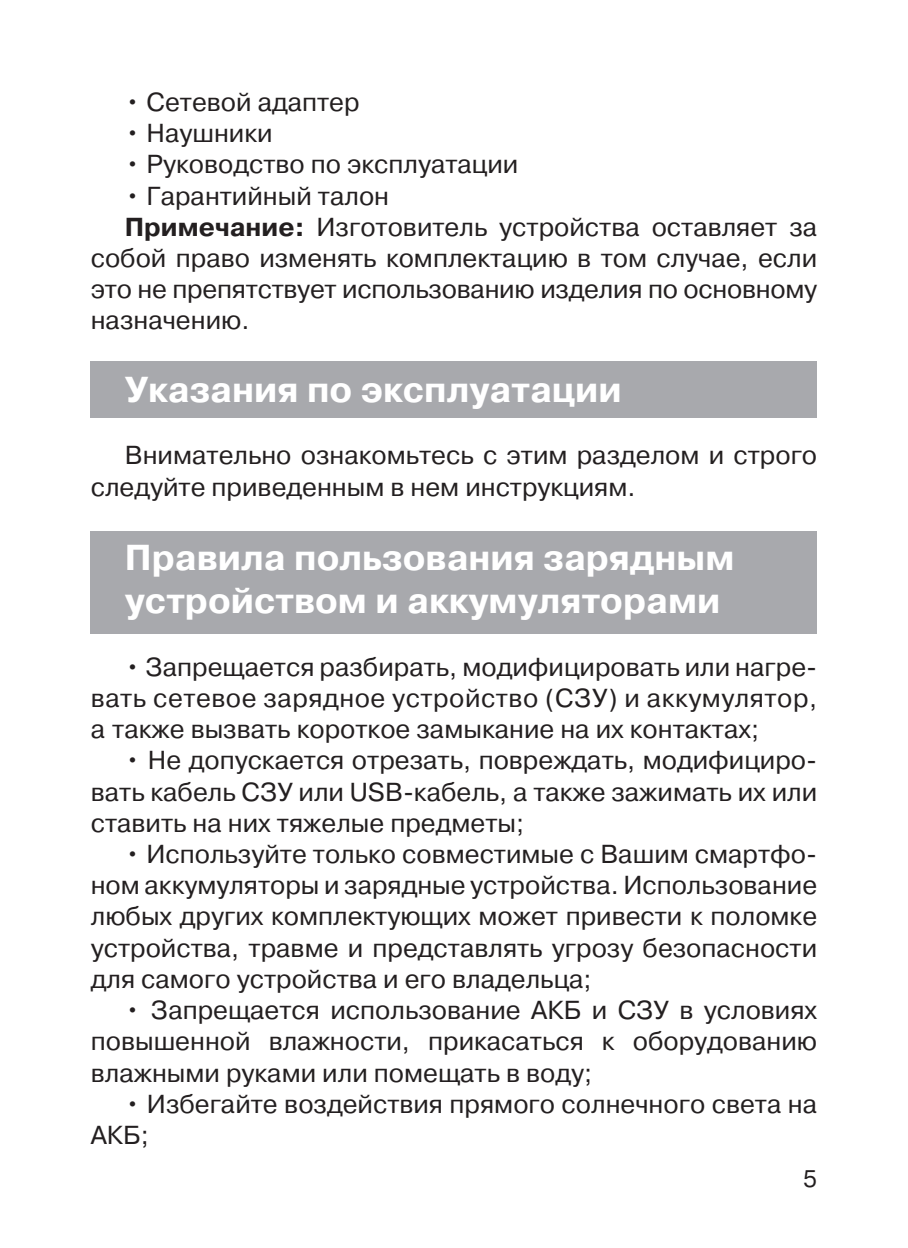
<style>
.page{position:relative;width:908px;height:1248px;background:#fff}
.page>*{position:absolute;margin:0;border:0;box-sizing:border-box;transform-origin:0 0}
.t1{font:700 36px "Pragmatica C";color:#fff}
.t2{font:26px/31.2px "Pragmatica C";color:#231f20;text-align:justify}
.t3{font:24px "Pragmatica C";color:#231f20}
.s1{font-weight:700}
</style>
<div class="page">
<div style="left:91px;top:361px;width:725px;height:56px;background:#a8a9ad"></div>
<div style="left:91px;top:531px;width:725px;height:102px;background:#a8a9ad"></div>
<p class="t2" style="left:125px;top:86px;width:236px">• Сетевой адаптер</p>
<p class="t2" style="left:125px;top:118px;width:149px">• Наушники</p>
<p class="t2" style="left:125px;top:149px;width:395px">• Руководство по эксплуатации</p>
<p class="t2" style="left:125px;top:180px;width:266px">• Гарантийный талон</p>
<p class="t2" style="left:91px;top:211px;width:727px;text-indent:34px"><span class="s1">Примечание:</span> Изготовитель устройства оставляет за собой право изменять комплектацию в том случае, если это не препятствует использованию изделия по основному назначению.</p>
<p class="t1" style="left:125px;top:369px;width:498px">Указания по эксплуатации</p>
<p class="t2" style="left:91px;top:440px;width:727px;text-indent:34px">Внимательно ознакомьтесь с этим разделом и строго следуйте приведенным в нем инструкциям.</p>
<p class="t1" style="left:125px;top:537px;width:610px">Правила пользования зарядным</p>
<p class="t1" style="left:125px;top:581px;width:596px">устройством и аккумуляторами</p>
<p class="t2" style="left:91px;top:651px;width:727px;text-indent:34px">• Запрещается разбирать, модифицировать или нагре&shy;вать сетевое зарядное устройство (СЗУ) и аккумулятор, а также вызвать короткое замыкание на их контактах;</p>
<p class="t2" style="left:91px;top:744px;width:727px;text-indent:34px">• Не допускается отрезать, повреждать, модифициро&shy;вать кабель СЗУ или USB-кабель, а также зажимать их или ставить на них тяжелые предметы;</p>
<p class="t2" style="left:91px;top:838px;width:727px;text-indent:34px">• Используйте только совместимые с Вашим смартфо&shy;ном аккумуляторы и зарядные устройства. Использование любых других комплектующих может привести к поломке устройства, травме и представлять угрозу безопасности для самого устройства и его владельца;</p>
<p class="t2" style="left:91px;top:994px;width:727px;text-indent:34px">• Запрещается использование АКБ и СЗУ в условиях повышенной влажности, прикасаться к оборудованию влажными руками или помещать в воду;</p>
<p class="t2" style="left:91px;top:1088px;width:727px;text-indent:34px">• Избегайте воздействия прямого солнечного света на<br>АКБ;</p>
<p class="t3" style="left:802px;top:1165px;width:15px">5</p>
</div>
